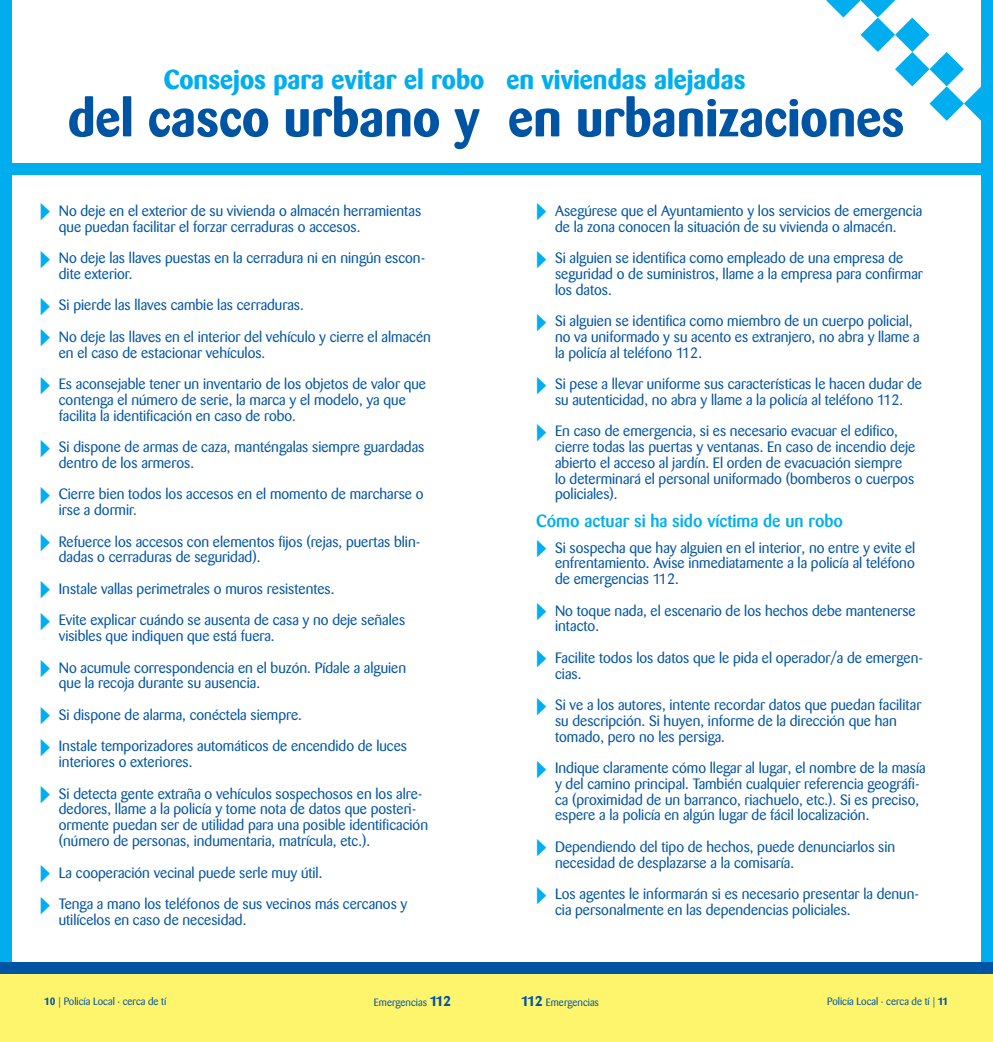
<style>
.page{position:relative;width:993px;height:1042px;background:#fff}
.page>*{position:absolute;margin:0;border:0;box-sizing:border-box;transform-origin:0 0}
.t1{font:700 52.5px "Barmeno";color:#0054a4}
.t2{font:700 27.12px "Barmeno";color:#00aeef}
.t3{font:500 17.5px "Barmeno";color:#00aeef}
.t4{font:14.88px/15.8px "Barmeno";color:#0054a4}
.t5{font:10.5px "Barmeno";color:#0054a4}
.s1{font-weight:700}
.s2{font-weight:700;font-size:14px}
</style>
<div class="page">
<div style="left:0;top:0;width:11px;height:963px;background:#00aeef"></div>
<div style="left:981px;top:0;width:11px;height:963px;background:#00aeef"></div>
<div style="left:0;top:973px;width:496px;height:69px;background:#fff56d"></div>
<div style="left:0;top:963px;width:496px;height:11px;background:#0054a4"></div>
<div style="left:496px;top:973px;width:496px;height:69px;background:#fff56d"></div>
<div style="left:496px;top:963px;width:496px;height:11px;background:#0054a4"></div>
<div style="left:0;top:164px;width:496px;height:11px;background:#00aeef"></div>
<div style="left:496px;top:164px;width:496px;height:11px;background:#00aeef"></div>
<svg style="left:826px;top:0;width:155px;height:121px"></svg>
<h2 class="t2" style="left:164px;top:63px;width:583px">Consejos para evitar el robo en viviendas alejadas</h2>
<h1 class="t1" style="left:68px;top:86px;width:837px">del casco urbano y en urbanizaciones</h1>
<p class="t4" style="left:59px;top:203px;width:364px">No deje en el exterior de su vivienda o almacén herramientas que puedan facilitar el forzar cerraduras o accesos.</p>
<p class="t4" style="left:59px;top:250px;width:368px">No deje las llaves puestas en la cerradura ni en ningún escon&shy;dite exterior.</p>
<p class="t4" style="left:59px;top:290px;width:373px;line-height:31.5px">Si pierde las llaves cambie las cerraduras.<br>No deje las llaves en el interior del vehículo y cierre el almacén</p>
<p class="t4" style="left:59px;top:337px;width:368px;line-height:31.5px">en el caso de estacionar vehículos.<br>Es aconsejable tener un inventario de los objetos de valor que</p>
<p class="t4" style="left:59px;top:392px;width:348px">contenga el número de serie, la marca y el modelo, ya que facilita la identificación en caso de robo.</p>
<p class="t4" style="left:59px;top:439px;width:367px">Si dispone de armas de caza, manténgalas siempre guardadas dentro de los armeros.</p>
<p class="t4" style="left:59px;top:486px;width:366px">Cierre bien todos los accesos en el momento de marcharse o irse a dormir.</p>
<p class="t4" style="left:59px;top:534px;width:363px">Refuerce los accesos con elementos fijos (rejas, puertas blin&shy;dadas o cerraduras de seguridad).</p>
<p class="t4" style="left:59px;top:573px;width:348px;line-height:31.5px">Instale vallas perimetrales o muros resistentes.<br>Evite explicar cuándo se ausenta de casa y no deje señales</p>
<p class="t4" style="left:59px;top:620px;width:349px;line-height:31.5px">visibles que indiquen que está fuera.<br>No acumule correspondencia en el buzón. Pídale a alguien</p>
<p class="t4" style="left:59px;top:668px;width:349px;line-height:31.5px">que la recoja durante su ausencia.<br>Si dispone de alarma, conéctela siempre.<br>Instale temporizadores automáticos de encendido de luces</p>
<p class="t4" style="left:59px;top:746px;width:365px;line-height:31.5px">interiores o exteriores.<br>Si detecta gente extraña o vehículos sospechosos en los alre-</p>
<p class="t4" style="left:59px;top:801px;width:371px">dedores, llame a la policía y tome nota de datos que posteri&shy;ormente puedan ser de utilidad para una posible identificación (número de personas, indumentaria, matrícula, etc.).</p>
<p class="t4" style="left:59px;top:857px;width:350px;line-height:31.5px">La cooperación vecinal puede serle muy útil.<br>Tenga a mano los teléfonos de sus vecinos más cercanos y</p>
<p class="t4" style="left:59px;top:912px;width:189px">utilícelos en caso de necesidad.</p>
<p class="t4" style="left:555px;top:203px;width:368px">Asegúrese que el Ayuntamiento y los servicios de emergencia de la zona conocen la situación de su vivienda o almacén.</p>
<p class="t4" style="left:555px;top:250px;width:369px">Si alguien se identifica como empleado de una empresa de seguridad o de suministros, llame a la empresa para confirmar los datos.</p>
<p class="t4" style="left:555px;top:313px;width:366px">Si alguien se identifica como miembro de un cuerpo policial, no va uniformado y su acento es extranjero, no abra y llame a la policía al teléfono 112.</p>
<p class="t4" style="left:555px;top:376px;width:368px">Si pese a llevar uniforme sus características le hacen dudar de su autenticidad, no abra y llame a la policía al teléfono 112.</p>
<p class="t4" style="left:555px;top:423px;width:362px">En caso de emergencia, si es necesario evacuar el edifico, cierre todas las puertas y ventanas. En caso de incendio deje abierto el acceso al jardín. El orden de evacuación siempre lo determinará el personal uniformado (bomberos o cuerpos policiales).</p>
<p class="t3" style="left:536px;top:510px;width:308px">Cómo actuar si ha sido víctima de un robo</p>
<p class="t4" style="left:555px;top:539px;width:362px;text-align:justify">Si sospecha que hay alguien en el interior, no entre y evite el enfrentamiento. Avise inmediatamente a la policía al teléfono de emergencias 112.</p>
<p class="t4" style="left:555px;top:602px;width:362px">No toque nada, el escenario de los hechos debe mantenerse intacto.</p>
<p class="t4" style="left:555px;top:650px;width:369px">Facilite todos los datos que le pida el operador/a de emergen&shy;cias.</p>
<p class="t4" style="left:555px;top:697px;width:367px">Si ve a los autores, intente recordar datos que puedan facilitar su descripción. Si huyen, informe de la dirección que han tomado, pero no les persiga.</p>
<p class="t4" style="left:555px;top:760px;width:372px">Indique claramente cómo llegar al lugar, el nombre de la masía y del camino principal. También cualquier referencia geográfi&shy;ca (proximidad de un barranco, riachuelo, etc.). Si es preciso, espere a la policía en algún lugar de fácil localización.</p>
<p class="t4" style="left:555px;top:839px;width:341px">Dependiendo del tipo de hechos, puede denunciarlos sin necesidad de desplazarse a la comisaría.</p>
<p class="t4" style="left:555px;top:886px;width:365px">Los agentes le informarán si es necesario presentar la denun&shy;cia personalmente en las dependencias policiales.</p>
<p class="t5" style="left:44px;top:995px;width:124px"><span class="s1">10</span> | Policía Local · cerca de tí</p>
<p class="t5" style="left:374px;top:996px;width:79px">Emergencias <span class="s2">112</span></p>
<p class="t5" style="left:521px;top:996px;width:79px"><span class="s2">112</span> Emergencias</p>
<p class="t5" style="left:826px;top:995px;width:122px">Policía Local · cerca de tí | <span class="s1">11</span></p>
</div>
